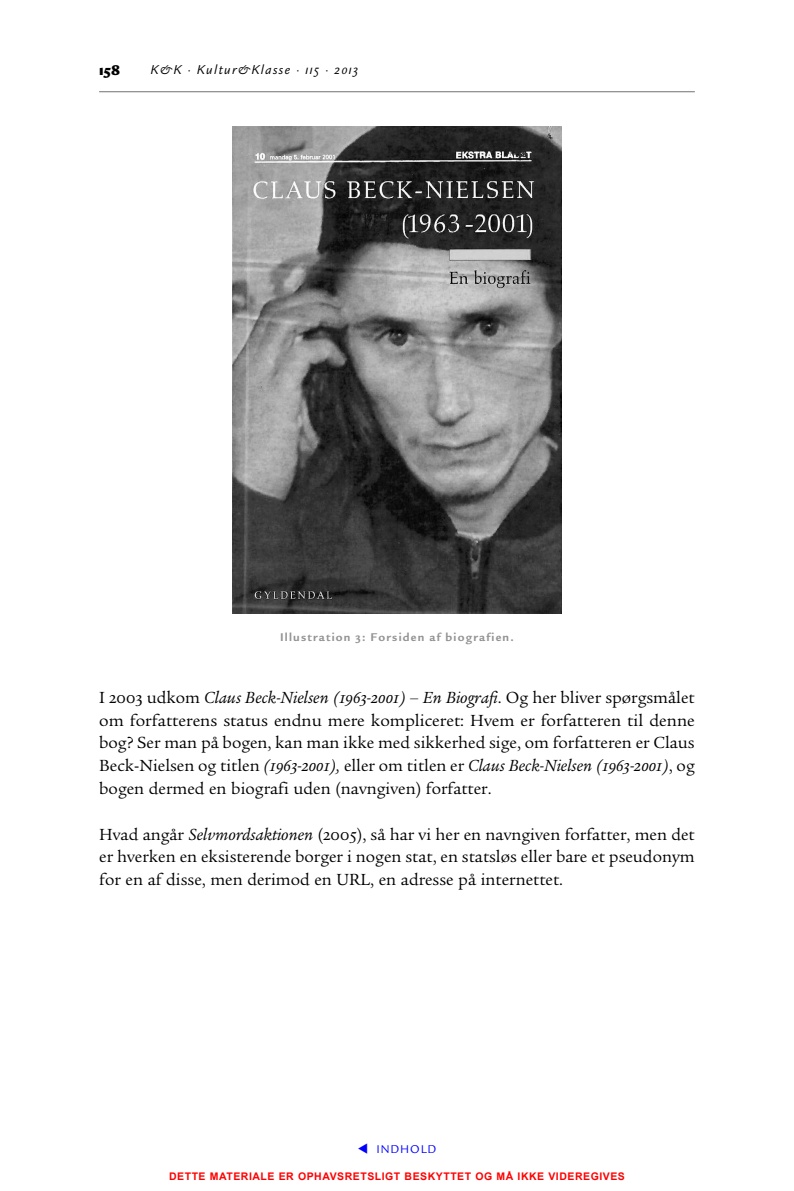
<style>
.page{position:relative;width:794px;height:1191px;background:#fff}
.page>*{position:absolute;margin:0;border:0;box-sizing:border-box;transform-origin:0 0}
.brød_luft_over{font:17.5px/22.8px "Legacy Serif Os F";color:#000;text-align:justify}
.t1{font:15.75px "Legacy Sans Ultra Os F";color:#000}
.t2{font:italic 14px "Legacy Sans Os F";letter-spacing:.1em;color:#000}
.figurtekst{font:700 12.25px "Legacy Sans Os F";letter-spacing:.1em;color:#939393}
.t3{font:12.25px "Legacy Sans Os F";letter-spacing:.075em;color:#00f}
.t4{font:700 10.5px "Arial";letter-spacing:.05em;color:#f00}
.s1{font-style:italic}
</style>
<div class="page">
<hr style="left:99px;top:91px;width:595px;height:1px;background:#939393">
<img style="left:232px;top:127px;width:329px;height:486px">
<p class="t1" style="left:99px;top:61px;width:22px">158</p>
<p class="t2" style="left:151px;top:62px;width:209px">K&amp;K · Kultur&amp;Klasse · 115 · 2013</p>
<p class="figurtekst" style="left:280px;top:630px;width:235px">Illustration 3: Forsiden af biografien.</p>
<p class="brød_luft_over" style="left:99px;top:686px;width:597px">I 2003 udkom <span class="s1">Claus Beck-Nielsen (1963‑2001) – En Biografi</span>. Og her bliver spørgsmålet om forfatterens status endnu mere kompliceret: Hvem er forfatteren til denne bog? Ser man på bogen, kan man ikke med sikkerhed sige, om forfatteren er Claus Beck-Nielsen og titlen <span class="s1">(1963‑2001),</span> eller om titlen er <span class="s1">Claus Beck-Nielsen (1963‑2001)</span>, og bogen dermed en biografi uden (navngiven) forfatter.</p>
<p class="brød_luft_over" style="left:99px;top:822px;width:597px">Hvad angår <span class="s1">Selvmordsaktionen</span> (2005), så har vi her en navngiven forfatter, men det er hverken en eksisterende borger i nogen stat, en statsløs eller bare et pseudonym for en af disse, men derimod en URL, en adresse på internettet.</p>
<p class="t3" style="left:358px;top:1142px;width:80px">▼ INDHOLD</p>
<p class="t4" style="left:169px;top:1169px;width:457px">DETTE MATERIALE ER OPHAVSRETSLIGT BESKYTTET OG MÅ IKKE VIDEREGIVES</p>
</div>
